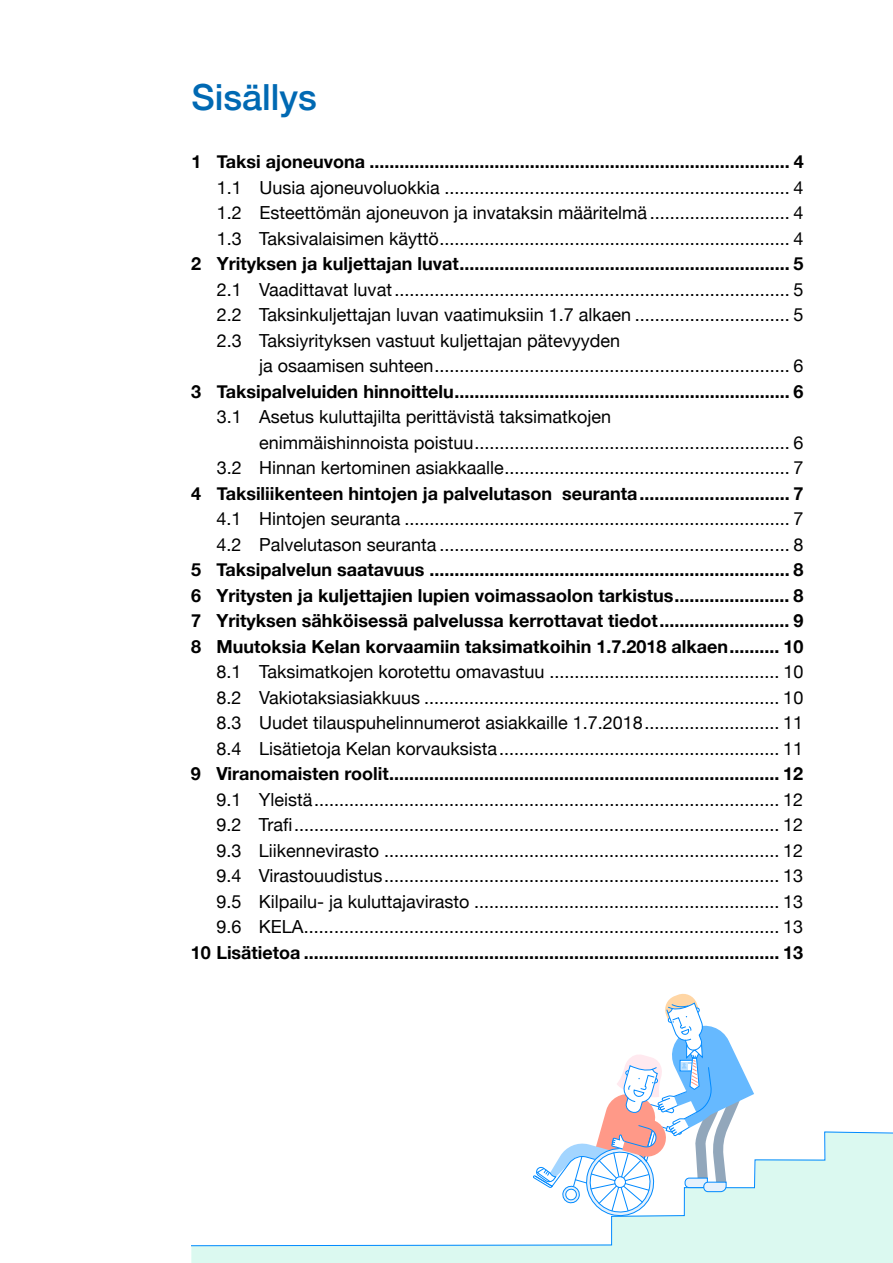
<style>
.page{position:relative;width:893px;height:1263px;background:#fff}
.page>*{position:absolute;margin:0;border:0;box-sizing:border-box;transform-origin:0 0}
.t1{font:500 36px "Helvetica Neue";color:#0069b3}
.t2{font:18px/25.5px "Helvetica Neue";color:#000;text-align:justify}
.t3{font:700 18px/25.5px "Helvetica Neue";color:#000;text-align:justify}
</style>
<div class="page">
<div style="left:191px;top:1246px;width:702px;height:17px;background:#dbf9f0"></div>
<svg style="left:191px;top:1131px;width:702px;height:115px"></svg>
<svg style="left:532px;top:993px;width:222px;height:226px"></svg>
<h1 class="t1" style="left:191px;top:68px;width:127px">Sisällys</h1>
<p class="t3" style="left:191px;top:149px;width:614px">1 Taksi ajoneuvona .................................................................................... 4</p>
<p class="t2" style="left:217px;top:176px;width:588px">1.1 Uusia ajoneuvoluokkia ..................................................................... 4<br>1.2 Esteettömän ajoneuvon ja invataksin määritelmä ............................ 4<br>1.3 Taksivalaisimen käyttö...................................................................... 4</p>
<p class="t3" style="left:191px;top:251px;width:614px">2 Yrityksen ja kuljettajan luvat.................................................................. 5</p>
<p class="t2" style="left:217px;top:278px;width:588px">2.1 Vaadittavat luvat............................................................................... 5<br>2.2 Taksinkuljettajan luvan vaatimuksiin 1.7 alkaen ............................... 5<br>2.3 Taksiyrityksen vastuut kuljettajan pätevyyden</p>
<p class="t2" style="left:259px;top:354px;width:546px">ja osaamisen suhteen....................................................................... 6</p>
<p class="t3" style="left:191px;top:379px;width:614px">3 Taksipalveluiden hinnoittelu................................................................... 6</p>
<p class="t2" style="left:217px;top:405px;width:396px">3.1 Asetus kuluttajilta perittävistä taksimatkojen</p>
<p class="t2" style="left:259px;top:431px;width:546px">enimmäishinnoista poistuu............................................................... 6</p>
<p class="t2" style="left:217px;top:456px;width:588px">3.2 Hinnan kertominen asiakkaalle......................................................... 7</p>
<p class="t3" style="left:191px;top:481px;width:614px">4 Taksiliikenteen hintojen ja palvelutason seuranta.............................. 7</p>
<p class="t2" style="left:217px;top:507px;width:588px">4.1 Hintojen seuranta ............................................................................. 7<br>4.2 Palvelutason seuranta ...................................................................... 8</p>
<p class="t3" style="left:191px;top:558px;width:614px">5 Taksipalvelun saatavuus ........................................................................ 8<br>6 Yritysten ja kuljettajien lupien voimassaolon tarkistus....................... 8<br>7 Yrityksen sähköisessä palvelussa kerrottavat tiedot.......................... 9<br>8 Muutoksia Kelan korvaamiin taksimatkoihin 1.7.2018 alkaen.......... 10</p>
<p class="t2" style="left:216px;top:660px;width:588px">8.1 Taksimatkojen korotettu omavastuu .............................................. 10<br>8.2 Vakiotaksiasiakkuus ....................................................................... 10<br>8.3 Uudet tilauspuhelinnumerot asiakkaille 1.7.2018........................... 11<br>8.4 Lisätietoja Kelan korvauksista........................................................ 11</p>
<p class="t3" style="left:191px;top:762px;width:614px">9 Viranomaisten roolit.............................................................................. 12</p>
<p class="t2" style="left:216px;top:788px;width:588px">9.1 Yleistä............................................................................................. 12<br>9.2 Trafi................................................................................................. 12<br>9.3 Liikennevirasto ............................................................................... 12<br>9.4 Virastouudistus............................................................................... 13<br>9.5 Kilpailu- ja kuluttajavirasto ............................................................. 13<br>9.6 KELA............................................................................................... 13</p>
<p class="t3" style="left:191px;top:940px;width:614px">10 Lisätietoa ............................................................................................... 13</p>
</div>
